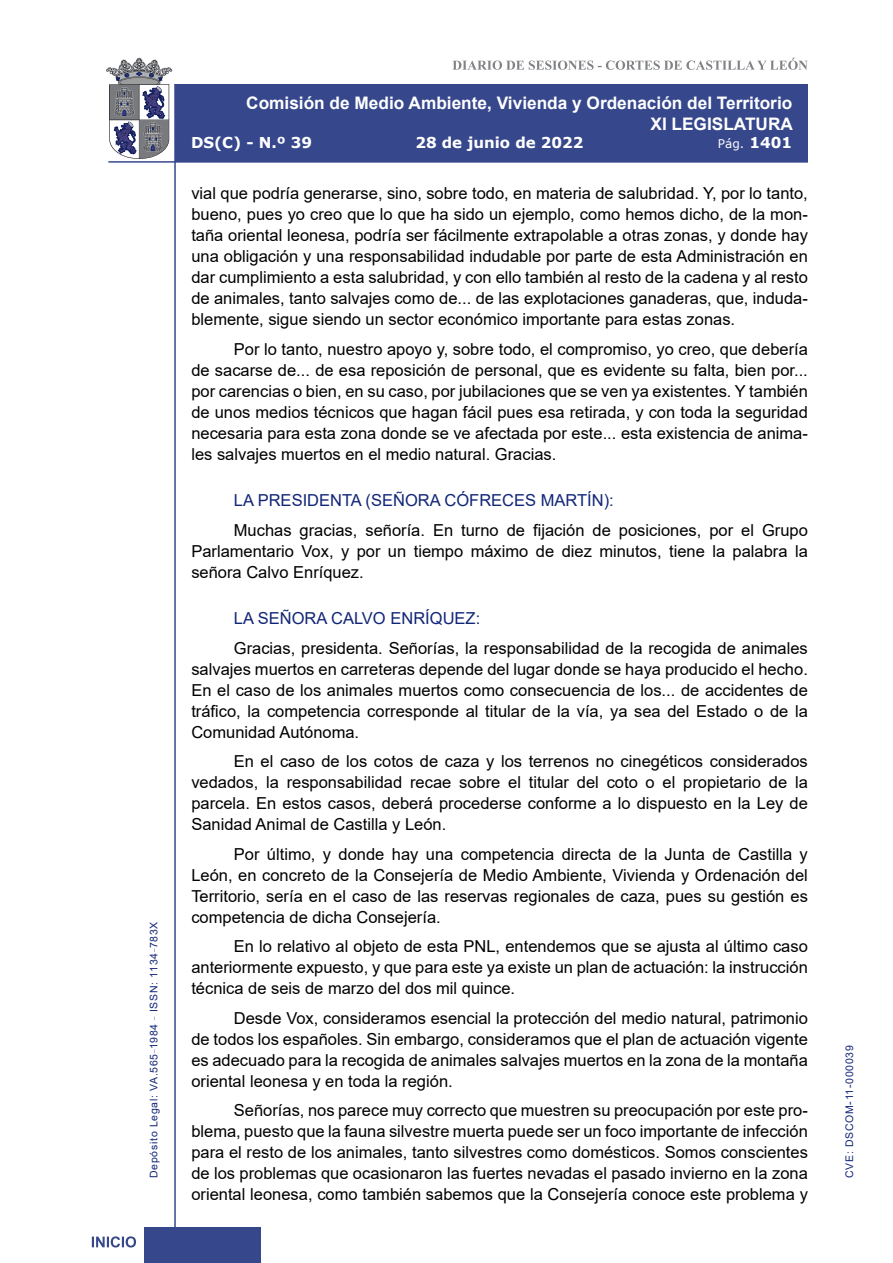
<style>
.page{position:relative;width:893px;height:1263px;background:#fff}
.page>*{position:absolute;margin:0;border:0;box-sizing:border-box;transform-origin:0 0}
.t1{font:700 17.25px/20.7px "Arial";color:#fff;text-align:right}
.t2{font:16.5px/21px "Arial";color:#000;text-align:justify}
.Orador{font:16.5px "Arial";color:#122678}
.t3{font:700 15px "Verdana";color:#fff}
.t4{font:12px "Verdana";color:#fff}
.t5{font:10.5px "Arial";letter-spacing:.065em;color:#122678}
.s1{font-weight:700;font-size:15px}
</style>
<div class="page">
<svg style="left:452px;top:58px;width:356px;height:12px"></svg>
<hr style="left:174px;top:84px;width:2px;height:1179px;background:#36478c">
<div style="left:144px;top:1227px;width:117px;height:36px;background:#36478c"></div>
<div style="left:175px;top:84px;width:633px;height:78px;background:#36478c"></div>
<hr style="left:108px;top:161px;width:700px;height:2px;background:#36478c">
<svg style="left:92px;top:1236px;width:44px;height:11px"></svg>
<svg style="left:106px;top:58px;width:66px;height:101px"></svg>
<p class="t5" style="left:146px;top:1178px;width:258px;rotate:-90deg">Depósito Legal: VA.565<sup>_</sup>1984 <sup>_</sup> ISSN: 1134<sup>_</sup>783X</p>
<p class="t1" style="left:246px;top:93px;width:548px">Comisión de Medio Ambiente, Vivienda y Ordenación del Territorio<br>XI LEGISLATURA</p>
<p class="t3" style="left:191px;top:132px;width:123px">DS(C) - N.º 39</p>
<p class="t3" style="left:415px;top:132px;width:170px">28 de junio de 2022</p>
<p class="t4" style="left:718px;top:135px;width:76px">Pág. <span class="s1">1401</span></p>
<p class="t2" style="left:191px;top:183px;width:618px">vial que podría generarse, sino, sobre todo, en materia de salubridad. Y, por lo tanto, bueno, pues yo creo que lo que ha sido un ejemplo, como hemos dicho, de la mon&shy;taña oriental leonesa, podría ser fácilmente extrapolable a otras zonas, y donde hay una obligación y una responsabilidad indudable por parte de esta Administración en dar cumplimiento a esta salubridad, y con ello también al resto de la cadena y al resto de animales, tanto salvajes como de... de las explotaciones ganaderas, que, induda&shy;blemente, sigue siendo un sector económico importante para estas zonas.</p>
<p class="t2" style="left:191px;top:338px;width:618px;text-indent:43px">Por lo tanto, nuestro apoyo y, sobre todo, el compromiso, yo creo, que debería de sacarse de... de esa reposición de personal, que es evidente su falta, bien por... por carencias o bien, en su caso, por jubilaciones que se ven ya existentes. Y también de unos medios técnicos que hagan fácil pues esa retirada, y con toda la seguridad necesaria para esta zona donde se ve afectada por este... esta existencia de anima&shy;les salvajes muertos en el medio natural. Gracias.</p>
<p class="Orador" style="left:234px;top:489px;width:381px">LA PRESIDENTA (SEÑORA CÓFRECES MARTÍN):</p>
<p class="t2" style="left:191px;top:519px;width:618px;text-indent:43px">Muchas gracias, señoría. En turno de fijación de posiciones, por el Grupo Parlamentario Vox, y por un tiempo máximo de diez minutos, tiene la palabra la señora Calvo Enríquez.</p>
<p class="Orador" style="left:234px;top:607px;width:248px">LA SEÑORA CALVO ENRÍQUEZ:</p>
<p class="t2" style="left:191px;top:637px;width:618px;text-indent:43px">Gracias, presidenta. Señorías, la responsabilidad de la recogida de animales salvajes muertos en carreteras depende del lugar donde se haya producido el hecho.<br>En el caso de los animales muertos como consecuencia de los... de accidentes de tráfico, la competencia corresponde al titular de la vía, ya sea del Estado o de la Comunidad Autónoma.</p>
<p class="t2" style="left:191px;top:751px;width:618px;text-indent:43px">En el caso de los cotos de caza y los terrenos no cinegéticos considerados vedados, la responsabilidad recae sobre el titular del coto o el propietario de la parcela. En estos casos, deberá procederse conforme a lo dispuesto en la Ley de Sanidad Animal de Castilla y León.</p>
<p class="t2" style="left:191px;top:843px;width:618px;text-indent:43px">Por último, y donde hay una competencia directa de la Junta de Castilla y León, en concreto de la Consejería de Medio Ambiente, Vivienda y Ordenación del Territorio, sería en el caso de las reservas regionales de caza, pues su gestión es competencia de dicha Consejería.</p>
<p class="t2" style="left:191px;top:936px;width:618px;text-indent:43px">En lo relativo al objeto de esta PNL, entendemos que se ajusta al último caso anteriormente expuesto, y que para este ya existe un plan de actuación: la instrucción técnica de seis de marzo del dos mil quince.</p>
<p class="t2" style="left:191px;top:1007px;width:618px;text-indent:43px">Desde Vox, consideramos esencial la protección del medio natural, patrimonio de todos los españoles. Sin embargo, consideramos que el plan de actuación vigente es adecuado para la recogida de animales salvajes muertos en la zona de la montaña oriental leonesa y en toda la región.</p>
<p class="t2" style="left:191px;top:1100px;width:618px;text-indent:43px">Señorías, nos parece muy correcto que muestren su preocupación por este pro&shy;blema, puesto que la fauna silvestre muerta puede ser un foco importante de infección para el resto de los animales, tanto silvestres como domésticos. Somos conscientes de los problemas que ocasionaron las fuertes nevadas el pasado invierno en la zona oriental leonesa, como también sabemos que la Consejería conoce este problema y</p>
<p class="t5" style="left:842px;top:1178px;width:134px;rotate:-90deg">CVE: DSCOM-11-000039</p>
</div>
